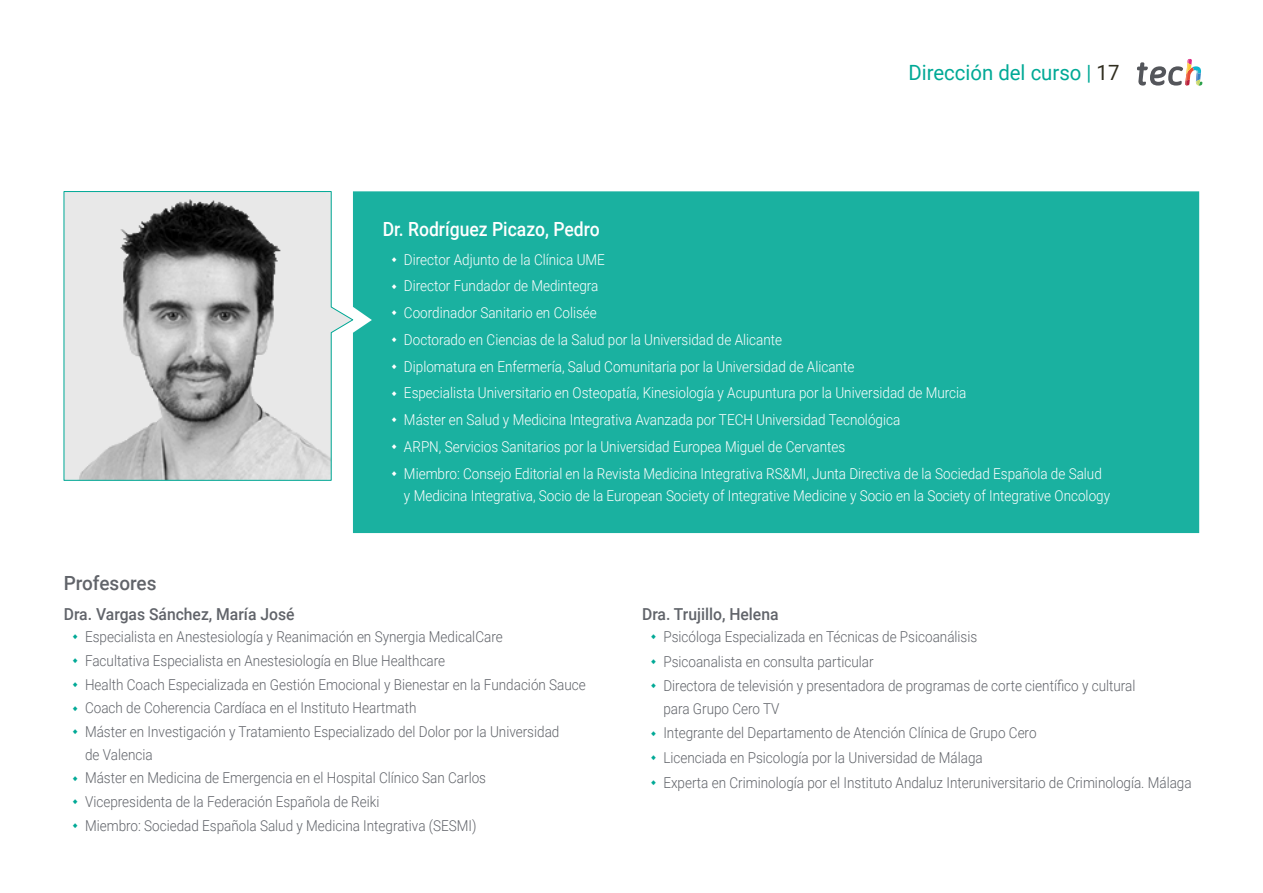
<style>
.page{position:relative;width:1263px;height:893px;background:#fff}
.page>*{position:absolute;margin:0;border:0;box-sizing:border-box;transform-origin:0 0}
.t1{font:21px "Roboto";color:#00a996}
.t2{font:500 19.5px "Roboto";color:#fff;scale:.9 1}
.t3{font:500 19.5px "Roboto";color:#61646a}
.t4{font:500 16.5px "Roboto";color:#61646a;scale:.95 1}
.t5{font:300 15px/23.5px "Roboto";color:#61646a;scale:.9 1}
.t6{font:300 15px/26.7px "Roboto";color:#fff;scale:.9 1}
.s1{color:#312e20}
</style>
<div class="page">
<svg style="left:1137px;top:59px;width:65px;height:27px"></svg>
<div style="left:353px;top:191px;width:846px;height:342px;background:#1ab1a0"></div>
<svg style="left:64px;top:191px;width:289px;height:290px;background:#bfc0c0"></svg>
<svg style="left:392px;top:257px;width:5px;height:5px"></svg>
<svg style="left:392px;top:284px;width:5px;height:5px"></svg>
<svg style="left:392px;top:310px;width:5px;height:5px"></svg>
<svg style="left:392px;top:337px;width:5px;height:5px"></svg>
<svg style="left:392px;top:364px;width:5px;height:5px"></svg>
<svg style="left:392px;top:391px;width:5px;height:5px"></svg>
<svg style="left:392px;top:417px;width:5px;height:5px"></svg>
<svg style="left:392px;top:444px;width:5px;height:5px"></svg>
<svg style="left:392px;top:471px;width:5px;height:5px"></svg>
<h1 class="t1" style="left:908px;top:57px;width:213px">Dirección del curso | <span class="s1">17</span></h1>
<h2 class="t3" style="left:64px;top:570px;width:94px">Profesores</h2>
<h2 class="t2" style="left:383px;top:215px;width:243px">Dr. Rodríguez Picazo, Pedro</h2>
<p class="t6" style="left:404px;top:245px;width:777px">Director Adjunto de la Clínica UME<br>Director Fundador de Medintegra<br>Coordinador Sanitario en Colisée<br>Doctorado en Ciencias de la Salud por la Universidad de Alicante<br>Diplomatura en Enfermería, Salud Comunitaria por la Universidad de Alicante<br>Especialista Universitario en Osteopatía, Kinesiología y Acupuntura por la Universidad de Murcia<br>Máster en Salud y Medicina Integrativa Avanzada por TECH Universidad Tecnológica<br>ARPN, Servicios Sanitarios por la Universidad Europea Miguel de Cervantes<br>Miembro: Consejo Editorial en la Revista Medicina Integrativa RS&amp;MI, Junta Directiva de la Sociedad Española de Salud</p>
<p class="t6" style="left:404px;top:482px;width:786px">y Medicina Integrativa, Socio de la European Society of Integrative Medicine y Socio en la Society of Integrative Oncology</p>
<p class="t4" style="left:64px;top:602px;width:244px">Dra. Vargas Sánchez, María José</p>
<p class="t5" style="left:85px;top:624px;width:558px">Especialista en Anestesiología y Reanimación en Synergia MedicalCare<br>Facultativa Especialista en Anestesiología en Blue Healthcare<br>Health Coach Especializada en Gestión Emocional y Bienestar en la Fundación Sauce Coach de Coherencia Cardíaca en el Instituto Heartmath<br>Máster en Investigación y Tratamiento Especializado del Dolor por la Universidad<br>de Valencia<br>Máster en Medicina de Emergencia en el Hospital Clínico San Carlos<br>Vicepresidenta de la Federación Española de Reiki<br>Miembro: Sociedad Española Salud y Medicina Integrativa (SESMI)</p>
<p class="t4" style="left:642px;top:602px;width:145px">Dra. Trujillo, Helena</p>
<p class="t5" style="left:663px;top:624px;width:526px;line-height:24.6px">Psicóloga Especializada en Técnicas de Psicoanálisis<br>Psicoanalista en consulta particular<br>Directora de televisión y presentadora de programas de corte científico y cultural</p>
<p class="t5" style="left:663px;top:695px;width:588px;line-height:24.6px">para Grupo Cero TV<br>Integrante del Departamento de Atención Clínica de Grupo Cero<br>Licenciada en Psicología por la Universidad de Málaga<br>Experta en Criminología por el Instituto Andaluz Interuniversitario de Criminología. Málaga</p>
</div>
